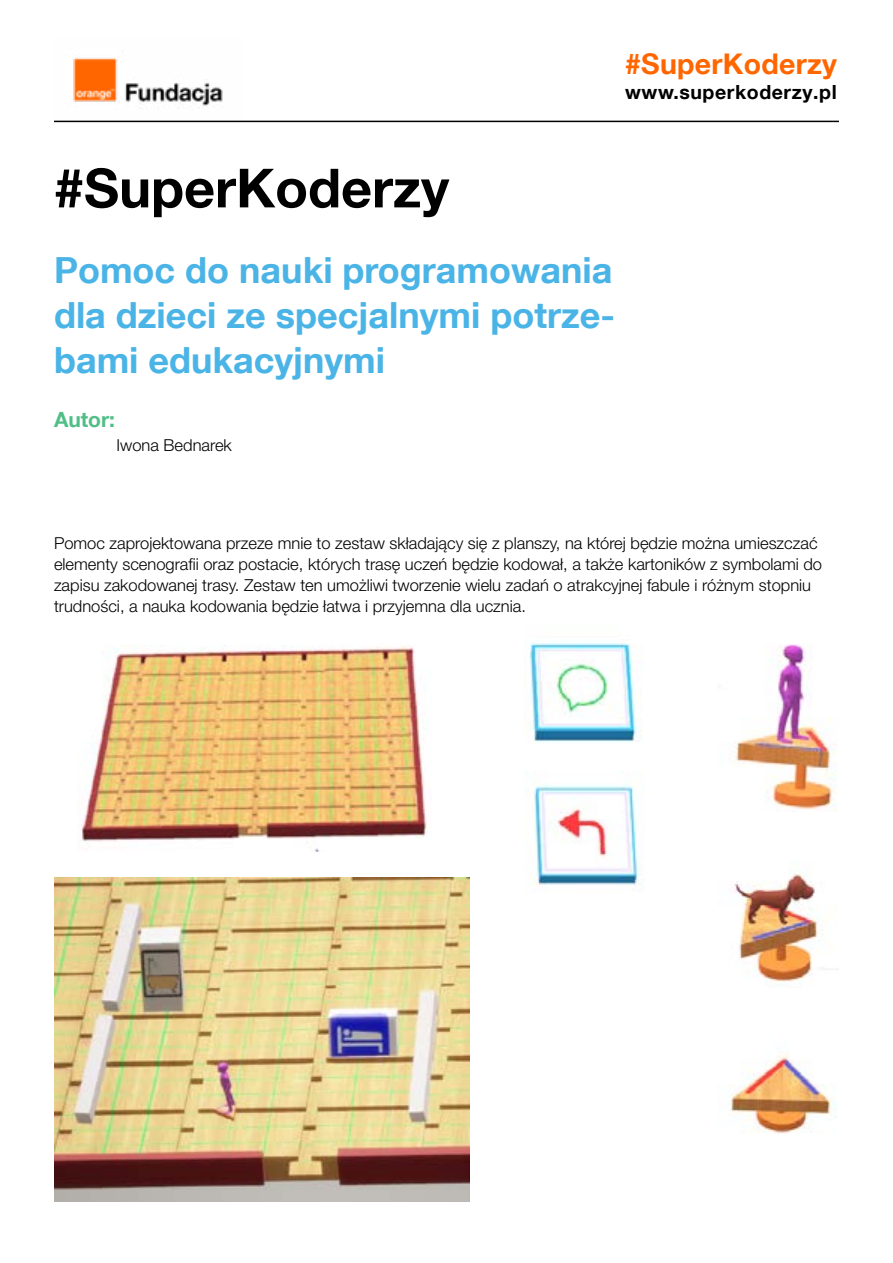
<style>
.page{position:relative;width:893px;height:1263px;background:#fff}
.page>*{position:absolute;margin:0;border:0;box-sizing:border-box;transform-origin:0 0}
.t1{font:700 54px "Helvetica Neue";color:#000}
.t2{font:700 36px/45px "Helvetica Neue";color:#4bb4e6;text-align:justify}
.t3{font:700 28.5px "Helvetica Neue";letter-spacing:.01em;color:#f60}
.t4{font:700 21px "Helvetica Neue";color:#50be87}
.t5{font:700 19.5px "Helvetica Neue";letter-spacing:.03em;color:#000}
.t6{font:300 16.5px/21px "Helvetica Neue";color:#000}
</style>
<div class="page">
<hr style="left:54px;top:121px;width:785px;height:1px;background:#000">
<img style="left:54px;top:57px;width:187px;height:64px">
<img style="left:80px;top:646px;width:347px;height:206px">
<img style="left:54px;top:877px;width:416px;height:325px">
<img style="left:530px;top:642px;width:112px;height:101px">
<img style="left:527px;top:772px;width:117px;height:114px">
<img style="left:733px;top:644px;width:104px;height:167px">
<img style="left:734px;top:873px;width:105px;height:115px">
<img style="left:730px;top:1054px;width:107px;height:80px">
<h3 class="t3" style="left:625px;top:46px;width:213px">#SuperKoderzy</h3>
<p class="t5" style="left:625px;top:80px;width:213px">www.superkoderzy.pl</p>
<h1 class="t1" style="left:54px;top:154px;width:397px">#SuperKoderzy</h1>
<h2 class="t2" style="left:54px;top:247px;width:563px">Pomoc do nauki programowania dla dzieci ze specjalnymi potrze&shy;bami edukacyjnymi</h2>
<p class="t4" style="left:54px;top:407px;width:63px">Autor:</p>
<p class="t6" style="left:117px;top:433px;width:117px">Iwona Bednarek</p>
<p class="t6" style="left:54px;top:531px;width:770px">Pomoc zaprojektowana przeze mnie to zestaw składający się z planszy, na której będzie można umieszczać elementy scenografii oraz postacie, których trasę uczeń będzie kodował, a także kartoników z symbolami do zapisu zakodowanej trasy. Zestaw ten umożliwi tworzenie wielu zadań o atrakcyjnej fabule i różnym stopniu trudności, a nauka kodowania będzie łatwa i przyjemna dla ucznia.</p>
</div>
